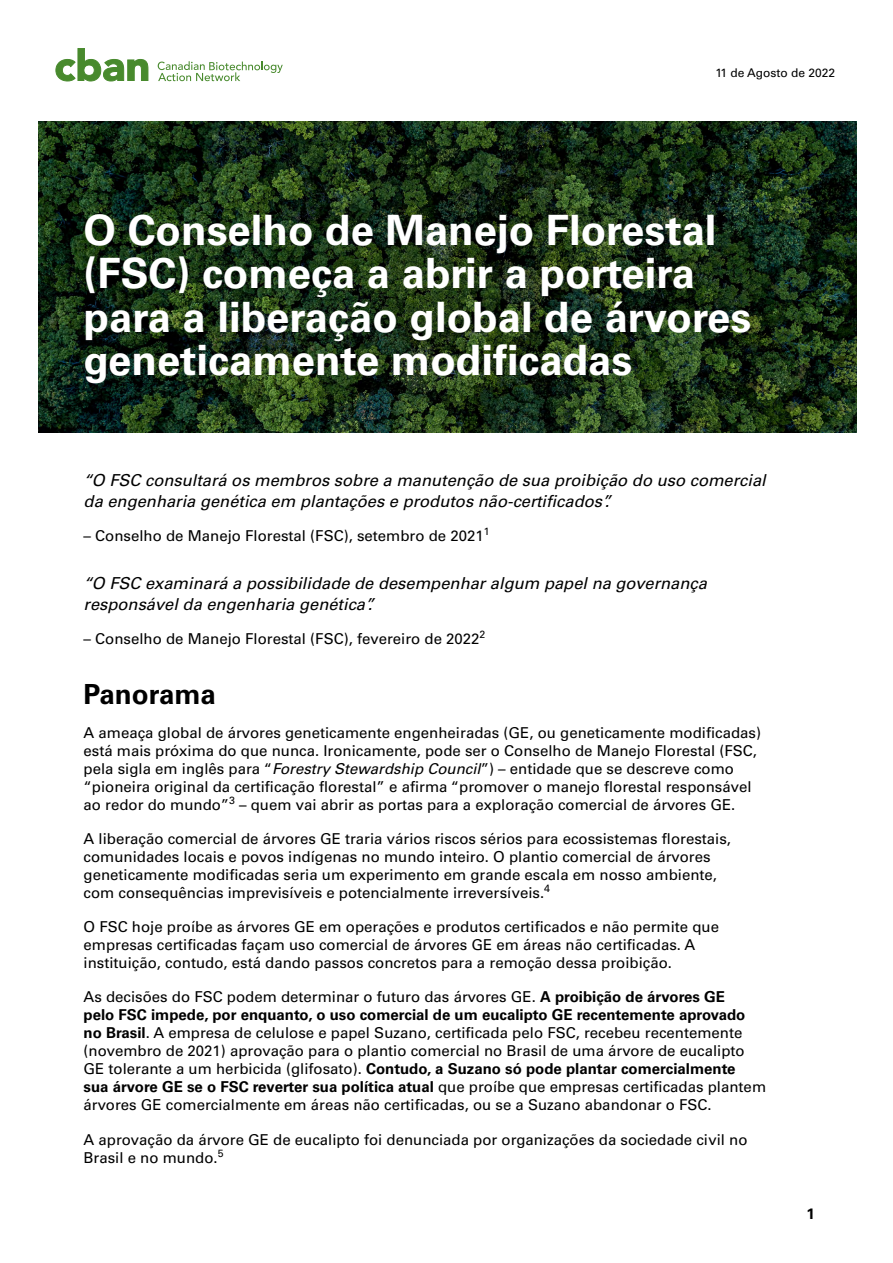
<style>
.page{position:relative;width:893px;height:1263px;background:#fff}
.page>*{position:absolute;margin:0;border:0;box-sizing:border-box;transform-origin:0 0}
.t1{font:700 41.85px/43.5px "Univers LT Std";color:#fff}
.t2{font:700 27.75px "Univers LT Std";color:#000}
.t3{font:italic 16.5px/21px "Univers LT Std";color:#000}
.t4{font:15px/18px "Univers LT Std";color:#000}
.t5{font:700 15px "Univers LT Std";color:#000}
.t6{font:12px "Univers LT Std";color:#000}
.s1{font-style:italic}
.s2{font-weight:700}
</style>
<div class="page">
<img style="left:38px;top:122px;width:819px;height:311px">
<svg style="left:55px;top:48px;width:94px;height:33px"></svg>
<svg style="left:158px;top:61px;width:125px;height:20px"></svg>
<p class="t6" style="left:715px;top:66px;width:121px">11 de Agosto de 2022</p>
<h1 class="t1" style="left:84px;top:209px;width:669px">O Conselho de Manejo Florestal (FSC) começa a abrir a porteira para a liberação global de árvores geneticamente modificadas</h1>
<p class="t3" style="left:84px;top:470px;width:684px">“O FSC consultará os membros sobre a manutenção de sua proibição do uso comercial da engenharia genética em plantações e produtos não-certificados”.</p>
<p class="t4" style="left:84px;top:527px;width:407px">– Conselho de Manejo Florestal (FSC), setembro de 2021<sup>1</sup></p>
<p class="t3" style="left:84px;top:573px;width:625px">“O FSC examinará a possibilidade de desempenhar algum papel na governança responsável da engenharia genética”.</p>
<p class="t4" style="left:84px;top:630px;width:403px">– Conselho de Manejo Florestal (FSC), fevereiro de 2022<sup>2</sup></p>
<h2 class="t2" style="left:84px;top:677px;width:134px">Panorama</h2>
<p class="t4" style="left:84px;top:723px;width:679px">A ameaça global de árvores geneticamente engenheiradas (GE, ou geneticamente modificadas) está mais próxima do que nunca. Ironicamente, pode ser o Conselho de Manejo Florestal (FSC, pela sigla em inglês para “<span class="s1">Forestry Stewardship Council</span>”) – entidade que se descreve como “pioneira original da certificação florestal” e afirma “promover o manejo florestal responsável ao redor do mundo”<sup>3</sup> – quem vai abrir as portas para a exploração comercial de árvores GE.</p>
<p class="t4" style="left:84px;top:830px;width:649px">A liberação comercial de árvores GE traria vários riscos sérios para ecossistemas florestais, comunidades locais e povos indígenas no mundo inteiro. O plantio comercial de árvores geneticamente modificadas seria um experimento em grande escala em nosso ambiente, com consequências imprevisíveis e potencialmente irreversíveis.<sup>4</sup></p>
<p class="t4" style="left:84px;top:918px;width:637px">O FSC hoje proíbe as árvores GE em operações e produtos certificados e não permite que empresas certificadas façam uso comercial de árvores GE em áreas não certificadas. A instituição, contudo, está dando passos concretos para a remoção dessa proibição.</p>
<p class="t4" style="left:84px;top:988px;width:684px">As decisões do FSC podem determinar o futuro das árvores GE. <span class="s2">A proibição de árvores GE<br>pelo FSC impede, por enquanto, o uso comercial de um eucalipto GE recentemente aprovado no Brasil</span>. A empresa de celulose e papel Suzano, certificada pelo FSC, recebeu recentemente (novembro de 2021) aprovação para o plantio comercial no Brasil de uma árvore de eucalipto GE tolerante a um herbicida (glifosato). <span class="s2">Contudo, a Suzano só pode plantar comercialmente<br>sua árvore GE se o FSC reverter sua política atual</span> que proíbe que empresas certificadas plantem árvores GE comercialmente em áreas não certificadas, ou se a Suzano abandonar o FSC.</p>
<p class="t4" style="left:84px;top:1130px;width:665px;line-height:18.8px">A aprovação da árvore GE de eucalipto foi denunciada por organizações da sociedade civil no<br>Brasil e no mundo.<sup>5</sup></p>
<p class="t5" style="left:806px;top:1205px;width:10px">1</p>
</div>
